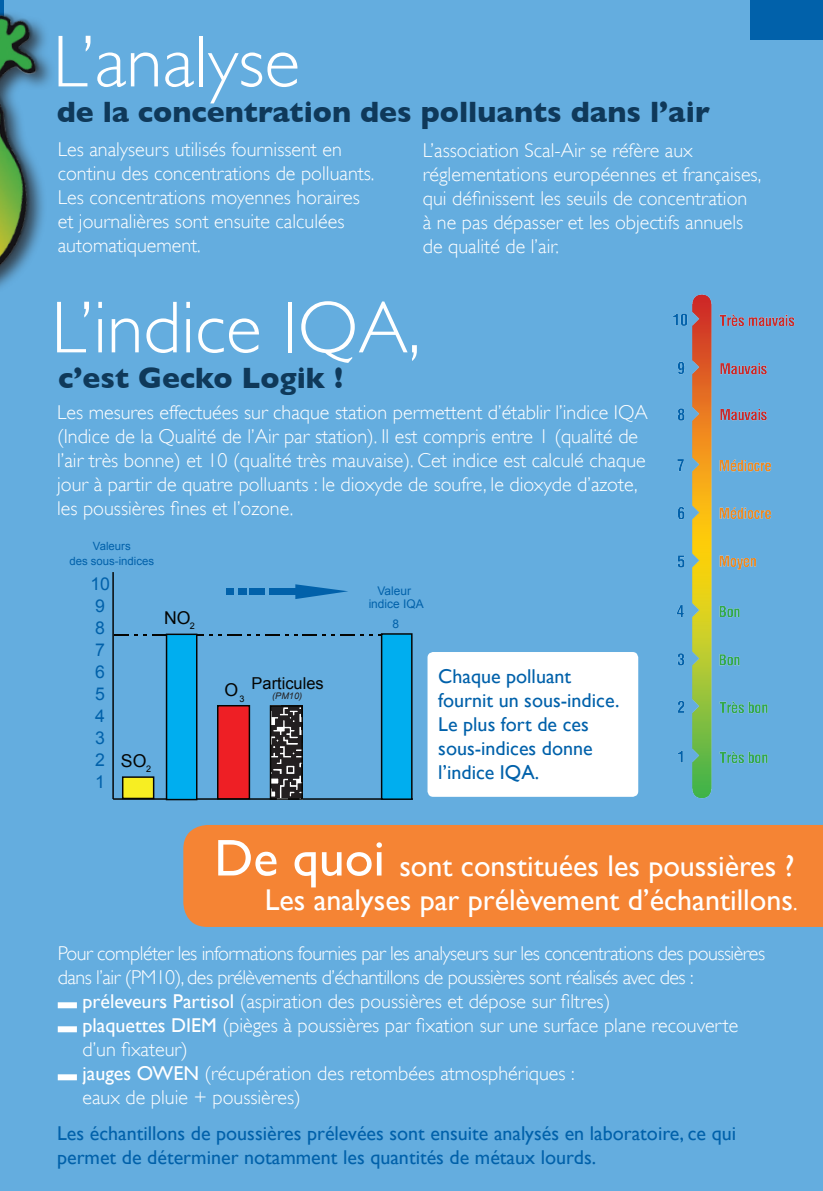
<style>
.page{position:relative;width:823px;height:1191px;background:#fff}
.page>*{position:absolute;margin:0;border:0;box-sizing:border-box;transform-origin:0 0}
.t1{font:300 74px "Gill Sans";color:#fff}
.t2{font:30px "Gill Sans";color:#fff}
.t3{font:700 30px "Gill Sans";color:#0f395a}
.t4{font:300 20px/24px "Gill Sans";color:#fff}
.t5{font:20px/24px "Gill Sans";color:#0161aa}
.t6{font:300 20px "Gill Sans";letter-spacing:-.025em;color:#fff}
.t7{font:17.6px/22px "Arial";color:#0161aa}
.t8{font:17.6px "Arial";color:#040503}
.t9{font:16.4px "Arial";color:#040503}
.t10{font:12px/12.4px "Arial";color:#0161aa;text-align:center}
.t11{font:11.4px/14.2px "Arial";color:#0161aa;text-align:center}
.t12{font:italic 9.2px "Arial";color:#231f20}
.t13{font:9px "Arial";color:#040503}
.s1{font-size:17.6px}
.s2{font-size:52px}
.s3{font-size:20px}
.s4{font-weight:400}
</style>
<div class="page">
<div style="left:0;top:0;width:822px;height:1191px;background:#64addf"></div>
<div style="left:183px;top:825px;width:639px;height:102px;background:#f58434"></div>
<div style="left:58px;top:1002px;width:19px;height:6px;background:#fff"></div>
<div style="left:58px;top:1026px;width:19px;height:6px;background:#fff"></div>
<div style="left:58px;top:1074px;width:19px;height:6px;background:#fff"></div>
<hr style="left:112px;top:572px;width:2px;height:227px;background:#040503">
<hr style="left:113px;top:798px;width:299px;height:1px;background:#040503">
<svg style="left:114px;top:634px;width:32px;height:1px"></svg>
<svg style="left:152px;top:634px;width:14px;height:1px"></svg>
<svg style="left:210px;top:634px;width:49px;height:1px"></svg>
<svg style="left:265px;top:634px;width:14px;height:1px"></svg>
<svg style="left:285px;top:634px;width:49px;height:1px"></svg>
<svg style="left:340px;top:634px;width:23px;height:1px"></svg>
<div style="left:123px;top:777px;width:30px;height:21px;background:#f7ee22"></div>
<div style="left:122px;top:776px;width:32px;height:23px;border:1px solid #040503"></div>
<div style="left:166px;top:634px;width:31px;height:165px;background:#00aeef"></div>
<div style="left:166px;top:633px;width:31px;height:167px;border:1px solid #040503"></div>
<div style="left:381px;top:634px;width:30px;height:165px;background:#00aeef"></div>
<div style="left:380px;top:633px;width:32px;height:167px;border:1px solid #040503"></div>
<div style="left:217px;top:705px;width:32px;height:94px;background:#ee1f25"></div>
<div style="left:217px;top:705px;width:33px;height:94px;border:1px solid #040503"></div>
<svg style="left:271px;top:707px;width:30px;height:91px;background:#504c4d"></svg>
<div style="left:269px;top:705px;width:34px;height:95px;border:1px solid #040503"></div>
<div style="left:226px;top:588px;width:8px;height:7px;background:#0161aa"></div>
<div style="left:238px;top:588px;width:8px;height:7px;background:#0161aa"></div>
<div style="left:249px;top:588px;width:16px;height:7px;background:#0161aa"></div>
<div style="left:269px;top:588px;width:29px;height:7px;background:#0161aa"></div>
<svg style="left:295px;top:584px;width:53px;height:15px"></svg>
<img style="left:0;top:0;width:51px;height:288px">
<img style="left:673px;top:294px;width:122px;height:505px">
<div style="left:427px;top:652px;width:211px;height:145px;background:#fff;border-radius:6px"></div>
<div style="left:750px;top:0;width:72px;height:39px;background:#0161aa"></div>
<h1 class="t1" style="left:53px;top:19px;width:249px">L’analyse</h1>
<h2 class="t3" style="left:57px;top:94px;width:654px">de la concentration des polluants dans l’air</h2>
<p class="t4" style="left:422px;top:138px;width:340px">L’association Scal-Air se réfère aux réglementations européennes et françaises, qui définissent les seuils de concentration<br>à ne pas dépasser et les objectifs annuels de qualité de l’air.</p>
<p class="t4" style="left:58px;top:137px;width:318px">Les analyseurs utilisés fournissent en continu des concentrations de polluants.<br>Les concentrations moyennes horaires et journalières sont ensuite calculées automatiquement.</p>
<h1 class="t1" style="left:51px;top:285px;width:371px">L’indice IQA,</h1>
<h2 class="t3" style="left:58px;top:360px;width:286px">c’est Gecko Logik !</h2>
<p class="t4" style="left:57px;top:400px;width:592px">Les mesures effectuées sur chaque station permettent d’établir l’indice IQA (Indice de la Qualité de l’Air par station). Il est compris entre 1 (qualité de l’air très bonne) et 10 (qualité très mauvaise). Cet indice est calculé chaque jour à partir de quatre polluants : le dioxyde de soufre, le dioxyde d’azote, les poussières fines et l’ozone.</p>
<p class="t11" style="left:69px;top:539px;width:86px">Valeurs<br>des sous-indices</p>
<p class="t7" style="left:90px;top:573px;width:21px">10<br>9<br>8<br>7<br>6<br>5<br>4<br>3<br>2<br>1</p>
<p class="t8" style="left:121px;top:749px;width:32px">SO <sub>2</sub></p>
<p class="t10" style="left:368px;top:585px;width:57px">Valeur indice IQA</p>
<p class="t8" style="left:164px;top:606px;width:32px">NO <sub>2</sub></p>
<p class="t10" style="left:392px;top:617px;width:8px">8</p>
<p class="t9" style="left:224px;top:672px;width:101px"><span class="s1">O</span> Particules</p>
<p class="t13" style="left:239px;top:692px;width:7px">3</p>
<p class="t12" style="left:272px;top:690px;width:31px">(PM10)</p>
<p class="t5" style="left:438px;top:664px;width:182px">Chaque polluant fournit un sous-indice.<br>Le plus fort de ces sous-indices donne l’indice IQA.</p>
<h2 class="t2" style="left:214px;top:847px;width:581px"><span class="s2">De quoi</span> sont constituées les poussières ?</h2>
<h2 class="t2" style="left:264px;top:882px;width:534px">Les analyses par prélèvement d’échantillons<span class="s3">.</span></h2>
<p class="t6" style="left:58px;top:942px;width:708px">Pour compléter les informations fournies par les analyseurs sur les concentrations des poussières</p>
<p class="t6" style="left:58px;top:966px;width:637px">dans l’air (PM10), des prélèvements d’échantillons de poussières sont réalisés avec des :</p>
<p class="t4" style="left:82px;top:989px;width:529px"><span class="s4">préleveurs Partisol</span> (aspiration des poussières et dépose sur filtres)</p>
<p class="t4" style="left:82px;top:1013px;width:657px"><span class="s4">plaquettes DIEM</span> (pièges à poussières par fixation sur une surface plane recouverte</p>
<p class="t4" style="left:82px;top:1037px;width:107px">d’un fixateur)</p>
<p class="t4" style="left:82px;top:1061px;width:493px"><span class="s4">jauges OWEN</span> (récupération des retombées atmosphériques :</p>
<p class="t4" style="left:82px;top:1085px;width:220px">eaux de pluie + poussières)</p>
<p class="t5" style="left:57px;top:1120px;width:680px">Les échantillons de poussières prélevées sont ensuite analysés en laboratoire, ce qui permet de déterminer notamment les quantités de métaux lourds.</p>
</div>
